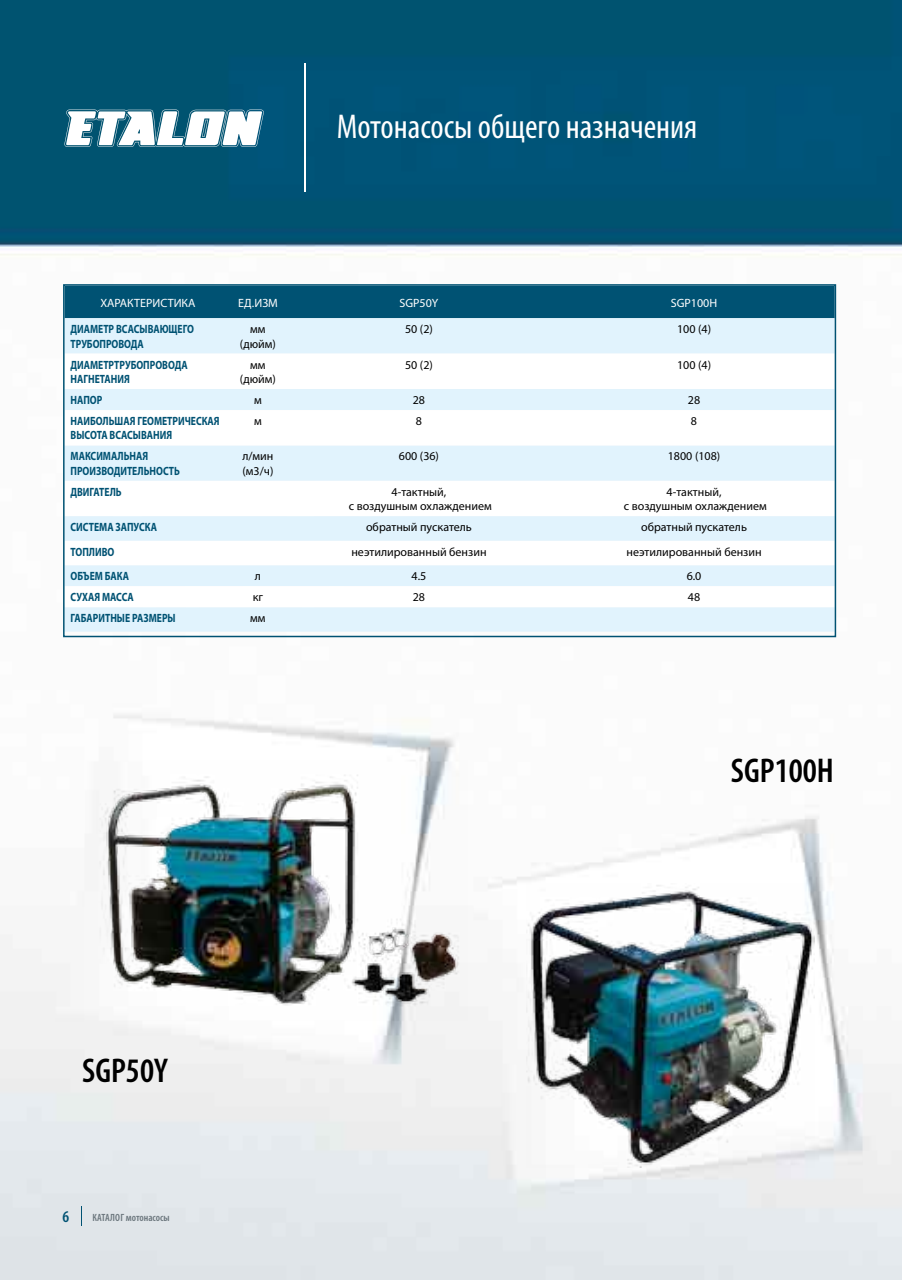
<style>
.page{position:relative;width:902px;height:1280px;background:#fff}
.page>*{position:absolute;margin:0;border:0;box-sizing:border-box;transform-origin:0 0}
.t1{font:condensed 34.5px "Myriad Pro";color:#fff}
.t2{font:600 condensed 34.5px "Myriad Pro";color:#000}
.t3{font:12px/14.4px "Myriad Pro";color:#000;text-align:center}
.t4{font:700 12px/14.4px "Myriad Pro";color:#005273;scale:.8 1}
.t5{font:12px "Myriad Pro";color:#fff}
.t6{font:600 condensed 10.5px "Myriad Pro";color:#6a757c}
</style>
<div class="page">
<img style="left:0;top:0;width:901px;height:1280px">
<svg style="left:64px;top:110px;width:200px;height:37px"></svg>
<hr style="left:304px;top:63px;width:2px;height:129px;background:#fff">
<svg style="left:81px;top:1206px;width:1px;height:20px"></svg>
<div style="left:66px;top:287px;width:767px;height:31px;background:#005273"></div>
<div style="left:66px;top:318px;width:767px;height:314px;background:#e1f3fd"></div>
<svg style="left:66px;top:354px;width:767px;height:253px"></svg>
<div style="left:66px;top:516px;width:767px;height:25px;background:#e1f3fd"></div>
<div style="left:63px;top:284px;width:773px;height:353px;border:2px solid #005273"></div>
<img style="left:526px;top:883px;width:288px;height:285px">
<img style="left:85px;top:760px;width:382px;height:261px">
<svg style="left:63px;top:1211px;width:6px;height:11px"></svg>
<h1 class="t1" style="left:337px;top:105px;width:362px">Мотонасосы общего назначения</h1>
<p class="t5" style="left:100px;top:295px;width:97px">ХАРАКТЕРИСТИКА</p>
<p class="t5" style="left:238px;top:295px;width:41px">ЕД.ИЗМ</p>
<p class="t5" style="left:399px;top:295px;width:40px">SGP50Y</p>
<p class="t5" style="left:670px;top:295px;width:48px">SGP100H</p>
<p class="t4" style="left:71px;top:322px;width:156px">ДИАМЕТР ВСАСЫВАЮЩЕГО<br>ТРУБОПРОВОДА</p>
<p class="t3" style="left:240px;top:322px;width:37px">мм (дюйм)</p>
<p class="t3" style="left:405px;top:322px;width:29px">50 (2)</p>
<p class="t3" style="left:677px;top:322px;width:35px">100 (4)</p>
<p class="t4" style="left:71px;top:357px;width:148px">ДИАМЕТРТРУБОПРОВОДА<br>НАГНЕТАНИЯ</p>
<p class="t3" style="left:240px;top:357px;width:37px">мм (дюйм)</p>
<p class="t3" style="left:405px;top:357px;width:29px">50 (2)</p>
<p class="t3" style="left:677px;top:357px;width:35px">100 (4)</p>
<p class="t4" style="left:71px;top:392px;width:41px">НАПОР</p>
<p class="t3" style="left:254px;top:393px;width:9px">м</p>
<p class="t3" style="left:413px;top:393px;width:14px">28</p>
<p class="t3" style="left:687px;top:393px;width:14px">28</p>
<p class="t4" style="left:71px;top:413px;width:188px">НАИБОЛЬШАЯ ГЕОМЕТРИЧЕСКАЯ<br>ВЫСОТА ВСАСЫВАНИЯ</p>
<p class="t3" style="left:254px;top:414px;width:9px">м</p>
<p class="t3" style="left:416px;top:414px;width:8px">8</p>
<p class="t3" style="left:691px;top:414px;width:8px">8</p>
<p class="t4" style="left:71px;top:449px;width:137px">МАКСИМАЛЬНАЯ<br>ПРОИЗВОДИТЕЛЬНОСТЬ</p>
<p class="t3" style="left:242px;top:449px;width:33px;text-align:left">л/мин (м3/ч)</p>
<p class="t3" style="left:399px;top:449px;width:42px">600 (36)</p>
<p class="t3" style="left:667px;top:449px;width:54px">1800 (108)</p>
<p class="t4" style="left:71px;top:484px;width:58px">ДВИГАТЕЛЬ</p>
<p class="t3" style="left:349px;top:484px;width:144px">4-тактный,<br>с воздушным охлаждением</p>
<p class="t3" style="left:623px;top:484px;width:144px">4-тактный,<br>с воздушным охлаждением</p>
<p class="t4" style="left:71px;top:520px;width:109px">СИСТЕМА ЗАПУСКА</p>
<p class="t3" style="left:366px;top:520px;width:107px">обратный пускатель</p>
<p class="t3" style="left:641px;top:520px;width:107px">обратный пускатель</p>
<p class="t4" style="left:71px;top:544px;width:56px">ТОПЛИВО</p>
<p class="t3" style="left:351px;top:544px;width:137px">неэтилированный бензин</p>
<p class="t3" style="left:626px;top:544px;width:137px">неэтилированный бензин</p>
<p class="t4" style="left:71px;top:568px;width:75px">ОБЪЕМ БАКА</p>
<p class="t3" style="left:255px;top:569px;width:8px">л</p>
<p class="t3" style="left:411px;top:569px;width:16px">4.5</p>
<p class="t3" style="left:686px;top:569px;width:16px">6.0</p>
<p class="t4" style="left:71px;top:589px;width:81px">СУХАЯ МАССА</p>
<p class="t3" style="left:253px;top:590px;width:12px">кг</p>
<p class="t3" style="left:413px;top:590px;width:14px">28</p>
<p class="t3" style="left:687px;top:590px;width:14px">48</p>
<p class="t4" style="left:71px;top:610px;width:133px">ГАБАРИТНЫЕ РАЗМЕРЫ</p>
<p class="t3" style="left:250px;top:611px;width:17px">мм</p>
<h1 class="t2" style="left:82px;top:1049px;width:87px">SGP50Y</h1>
<p class="t6" style="left:92px;top:1211px;width:79px">каталог мотонасосы</p>
<h1 class="t2" style="left:731px;top:750px;width:104px">SGP100H</h1>
</div>
